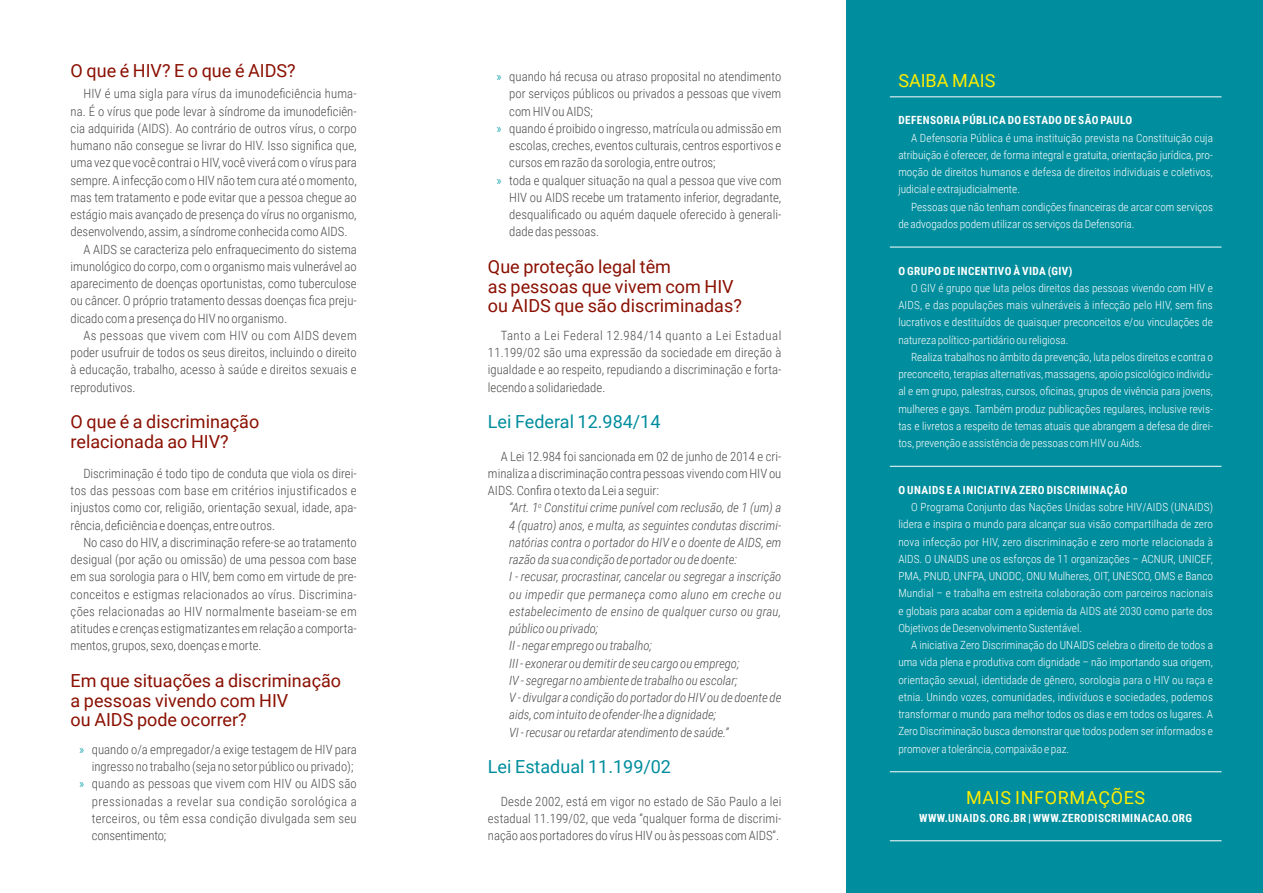
<style>
.page{position:relative;width:1263px;height:893px;background:#fff}
.page>*{position:absolute;margin:0;border:0;box-sizing:border-box;transform-origin:0 0}
.t1{font:18px/19.5px "Roboto";color:#8a1002}
.t2{font:18px "Roboto";color:#008d9d}
.t3{font:18px "Roboto";letter-spacing:.035em;color:#ffed00}
.t4{font:18px "Roboto";color:#ffed00}
.t5{font:300 12.75px/17.2px "Roboto Condensed";color:#4a4a49;text-align:justify}
.t6{font:italic 300 12.75px/17.2px "Roboto Condensed";color:#4a4a49}
.t7{font:300 12.75px "Roboto Condensed";letter-spacing:.035em;color:#4a4a49}
.t8{font:300 12.75px "Roboto Condensed";letter-spacing:.02em;color:#4a4a49}
.t9{font:300 12.75px "Roboto Condensed";letter-spacing:.025em;color:#4a4a49}
.t10{font:300 11.25px/17.2px "Roboto Condensed";color:#fff;text-align:justify}
.t11{font:700 11.25px "Roboto Condensed";letter-spacing:.035em;color:#fff}
.s1{color:#009cab}
</style>
<div class="page">
<div style="left:846px;top:0;width:417px;height:893px;background:#008d9d"></div>
<hr style="left:890px;top:96px;width:331px;height:1px;background:#fff">
<hr style="left:890px;top:247px;width:331px;height:1px;background:#fff">
<hr style="left:890px;top:466px;width:331px;height:1px;background:#fff">
<hr style="left:890px;top:771px;width:331px;height:1px;background:#fff">
<hr style="left:890px;top:840px;width:331px;height:1px;background:#fff">
<h1 class="t1" style="left:71px;top:60px;width:227px">O que é HIV? E o que é AIDS?</h1>
<p class="t5" style="left:83px;top:85px;width:275px">HIV é uma sigla para vírus da imunodeficiência huma-</p>
<p class="t5" style="left:71px;top:102px;width:288px">na. É o vírus que pode levar à síndrome da imunodeficiên-</p>
<p class="t5" style="left:71px;top:119px;width:288px">cia adquirida (AIDS). Ao contrário de outros vírus, o corpo</p>
<p class="t5" style="left:71px;top:136px;width:288px">humano não consegue se livrar do HIV. Isso significa que,</p>
<p class="t5" style="left:71px;top:154px;width:288px">uma vez que você contrai o HIV, você viverá com o vírus para</p>
<p class="t5" style="left:71px;top:171px;width:288px">sempre. A infecção com o HIV não tem cura até o momento,</p>
<p class="t5" style="left:71px;top:188px;width:288px">mas tem tratamento e pode evitar que a pessoa chegue ao</p>
<p class="t5" style="left:71px;top:205px;width:288px">estágio mais avançado de presença do vírus no organismo,</p>
<p class="t5" style="left:71px;top:223px;width:278px">desenvolvendo, assim, a síndrome conhecida como AIDS.</p>
<p class="t5" style="left:83px;top:240px;width:275px">A AIDS se caracteriza pelo enfraquecimento do sistema</p>
<p class="t5" style="left:71px;top:257px;width:288px">imunológico do corpo, com o organismo mais vulnerável ao</p>
<p class="t5" style="left:71px;top:274px;width:288px">aparecimento de doenças oportunistas, como tuberculose</p>
<p class="t5" style="left:71px;top:292px;width:288px">ou câncer. O próprio tratamento dessas doenças fica preju-</p>
<p class="t5" style="left:71px;top:309px;width:218px">dicado com a presença do HIV no organismo.</p>
<p class="t9" style="left:83px;top:326px;width:275px">As pessoas que vivem com HIV ou com AIDS devem</p>
<p class="t5" style="left:71px;top:343px;width:288px">poder usufruir de todos os seus direitos, incluindo o direito</p>
<p class="t5" style="left:71px;top:361px;width:288px">à educação, trabalho, acesso à saúde e direitos sexuais e</p>
<p class="t5" style="left:71px;top:378px;width:66px">reprodutivos.</p>
<h1 class="t1" style="left:71px;top:411px;width:190px">O que é a discriminação relacionada ao HIV?</h1>
<p class="t5" style="left:71px;top:464px;width:288px;text-indent:13px">Discriminação é todo tipo de conduta que viola os direi&shy;tos das pessoas com base em critérios injustificados e injustos como cor, religião, orientação sexual, idade, apa&shy;rência, deficiência e doenças, entre outros.</p>
<p class="t5" style="left:71px;top:533px;width:288px;text-indent:13px">No caso do HIV, a discriminação refere-se ao tratamento desigual (por ação ou omissão) de uma pessoa com base em sua sorologia para o HIV, bem como em virtude de pre&shy;conceitos e estigmas relacionados ao vírus. Discrimina&shy;ções relacionadas ao HIV normalmente baseiam-se em atitudes e crenças estigmatizantes em relação a comporta&shy;mentos, grupos, sexo, doenças e morte.</p>
<h1 class="t1" style="left:71px;top:670px;width:272px">Em que situações a discriminação a pessoas vivendo com HIV<br>ou AIDS pode ocorrer?</h1>
<p class="t5" style="left:79px;top:740px;width:279px"><span class="s1">»</span> quando o/a empregador/a exige testagem de HIV para</p>
<p class="t5" style="left:92px;top:757px;width:263px">ingresso no trabalho (seja no setor público ou privado);</p>
<p class="t5" style="left:79px;top:775px;width:279px"><span class="s1">»</span> quando as pessoas que vivem com HIV ou AIDS são</p>
<p class="t7" style="left:92px;top:792px;width:266px">pressionadas a revelar sua condição sorológica a</p>
<p class="t8" style="left:92px;top:809px;width:266px">terceiros, ou têm essa condição divulgada sem seu</p>
<p class="t5" style="left:92px;top:826px;width:76px">consentimento;</p>
<p class="t5" style="left:496px;top:67px;width:286px"><span class="s1">»</span> quando há recusa ou atraso proposital no atendimento</p>
<p class="t5" style="left:509px;top:85px;width:274px">por serviços públicos ou privados a pessoas que vivem</p>
<p class="t5" style="left:509px;top:102px;width:85px">com HIV ou AIDS;</p>
<p class="t5" style="left:496px;top:119px;width:286px"><span class="s1">»</span> quando é proibido o ingresso, matrícula ou admissão em</p>
<p class="t5" style="left:509px;top:136px;width:274px">escolas, creches, eventos culturais, centros esportivos e</p>
<p class="t5" style="left:509px;top:154px;width:208px">cursos em razão da sorologia, entre outros;</p>
<p class="t5" style="left:496px;top:171px;width:286px"><span class="s1">»</span> toda e qualquer situação na qual a pessoa que vive com</p>
<p class="t5" style="left:509px;top:188px;width:274px">HIV ou AIDS recebe um tratamento inferior, degradante,</p>
<p class="t5" style="left:509px;top:205px;width:274px">desqualificado ou aquém daquele oferecido à generali-</p>
<p class="t5" style="left:509px;top:223px;width:92px">dade das pessoas.</p>
<h1 class="t1" style="left:488px;top:256px;width:255px">Que proteção legal têm<br>as pessoas que vivem com HIV ou AIDS que são discriminadas?</h1>
<p class="t5" style="left:488px;top:326px;width:295px;text-indent:13px">Tanto a Lei Federal 12.984/14 quanto a Lei Estadual 11.199/02 são uma expressão da sociedade em direção à igualdade e ao respeito, repudiando a discriminação e forta&shy;lecendo a solidariedade.</p>
<h1 class="t2" style="left:488px;top:409px;width:174px">Lei Federal 12.984/14</h1>
<p class="t5" style="left:488px;top:447px;width:295px;text-indent:13px">A Lei 12.984 foi sancionada em 02 de junho de 2014 e cri&shy;minaliza a discriminação contra pessoas vivendo com HIV ou AIDS. Confira o texto da Lei a seguir:</p>
<p class="t6" style="left:509px;top:499px;width:274px">“Art. 1<sup>o</sup> Constitui crime punível com reclusão, de 1 (um) a 4 (quatro) anos, e multa, as seguintes condutas discrimi&shy;natórias contra o portador do HIV e o doente de AIDS, em razão da sua condição de portador ou de doente:<br>I - recusar, procrastinar, cancelar ou segregar a inscrição ou impedir que permaneça como aluno em creche ou estabelecimento de ensino de qualquer curso ou grau, público ou privado;<br>II - negar emprego ou trabalho;<br>III - exonerar ou demitir de seu cargo ou emprego;<br>IV - segregar no ambiente de trabalho ou escolar;<br>V - divulgar a condição do portador do HIV ou de doente de aids, com intuito de ofender-lhe a dignidade;<br>VI - recusar ou retardar atendimento de saúde.”</p>
<h1 class="t2" style="left:488px;top:754px;width:185px">Lei Estadual 11.199/02</h1>
<p class="t5" style="left:488px;top:792px;width:295px;text-indent:13px">Desde 2002, está em vigor no estado de São Paulo a lei estadual 11.199/02, que veda “qualquer forma de discrimi&shy;nação aos portadores do vírus HIV ou às pessoas com AIDS”.</p>
<h1 class="t4" style="left:898px;top:68px;width:99px">SAIBA MAIS</h1>
<p class="t11" style="left:898px;top:113px;width:235px">DEFENSORIA PÚBLICA DO ESTADO DE SÃO PAULO</p>
<p class="t10" style="left:898px;top:129px;width:316px;text-indent:13px">A Defensoria Pública é uma instituição prevista na Constituição cuja atribuição é oferecer, de forma integral e gratuita, orientação jurídica, pro&shy;moção de direitos humanos e defesa de direitos individuais e coletivos, judicial e extrajudicialmente.</p>
<p class="t10" style="left:898px;top:198px;width:316px;text-indent:13px">Pessoas que não tenham condições financeiras de arcar com serviços de advogados podem utilizar os serviços da Defensoria.</p>
<p class="t11" style="left:898px;top:263px;width:175px">O GRUPO DE INCENTIVO À VIDA (GIV)</p>
<p class="t10" style="left:898px;top:279px;width:316px;text-indent:13px">O GIV é grupo que luta pelos direitos das pessoas vivendo com HIV e AIDS, e das populações mais vulneráveis à infecção pelo HIV, sem fins lucrativos e destituídos de quaisquer preconceitos e/ou vinculações de natureza político-partidário ou religiosa.</p>
<p class="t10" style="left:898px;top:348px;width:316px;text-indent:13px">Realiza trabalhos no âmbito da prevenção, luta pelos direitos e contra o preconceito, terapias alternativas, massagens, apoio psicológico individu&shy;al e em grupo, palestras, cursos, oficinas, grupos de vivência para jovens, mulheres e gays. Também produz publicações regulares, inclusive revis&shy;tas e livretos a respeito de temas atuais que abrangem a defesa de direi&shy;tos, prevenção e assistência de pessoas com HIV ou Aids.</p>
<p class="t11" style="left:898px;top:482px;width:230px">O UNAIDS E A INICIATIVA ZERO DISCRIMINAÇÃO</p>
<p class="t10" style="left:898px;top:498px;width:316px;text-indent:13px">O Programa Conjunto das Nações Unidas sobre HIV/AIDS (UNAIDS) lidera e inspira o mundo para alcançar sua visão compartilhada de zero nova infecção por HIV, zero discriminação e zero morte relacionada à AIDS. O UNAIDS une os esforços de 11 organizações – ACNUR, UNICEF, PMA, PNUD, UNFPA, UNODC, ONU Mulheres, OIT, UNESCO, OMS e Banco Mundial – e trabalha em estreita colaboração com parceiros nacionais e globais para acabar com a epidemia da AIDS até 2030 como parte dos Objetivos de Desenvolvimento Sustentável.</p>
<p class="t10" style="left:898px;top:636px;width:316px;text-indent:13px">A iniciativa Zero Discriminação do UNAIDS celebra o direito de todos a uma vida plena e produtiva com dignidade – não importando sua origem, orientação sexual, identidade de gênero, sorologia para o HIV ou raça e etnia. Unindo vozes, comunidades, indivíduos e sociedades, podemos transformar o mundo para melhor todos os dias e em todos os lugares. A Zero Discriminação busca demonstrar que todos podem ser informados e promover a tolerância, compaixão e paz.</p>
<h1 class="t3" style="left:966px;top:785px;width:181px">MAIS INFORMAÇÕES</h1>
<p class="t11" style="left:919px;top:810px;width:274px">WWW.UNAIDS.ORG.BR | WWW.ZERODISCRIMINACAO.ORG</p>
</div>
